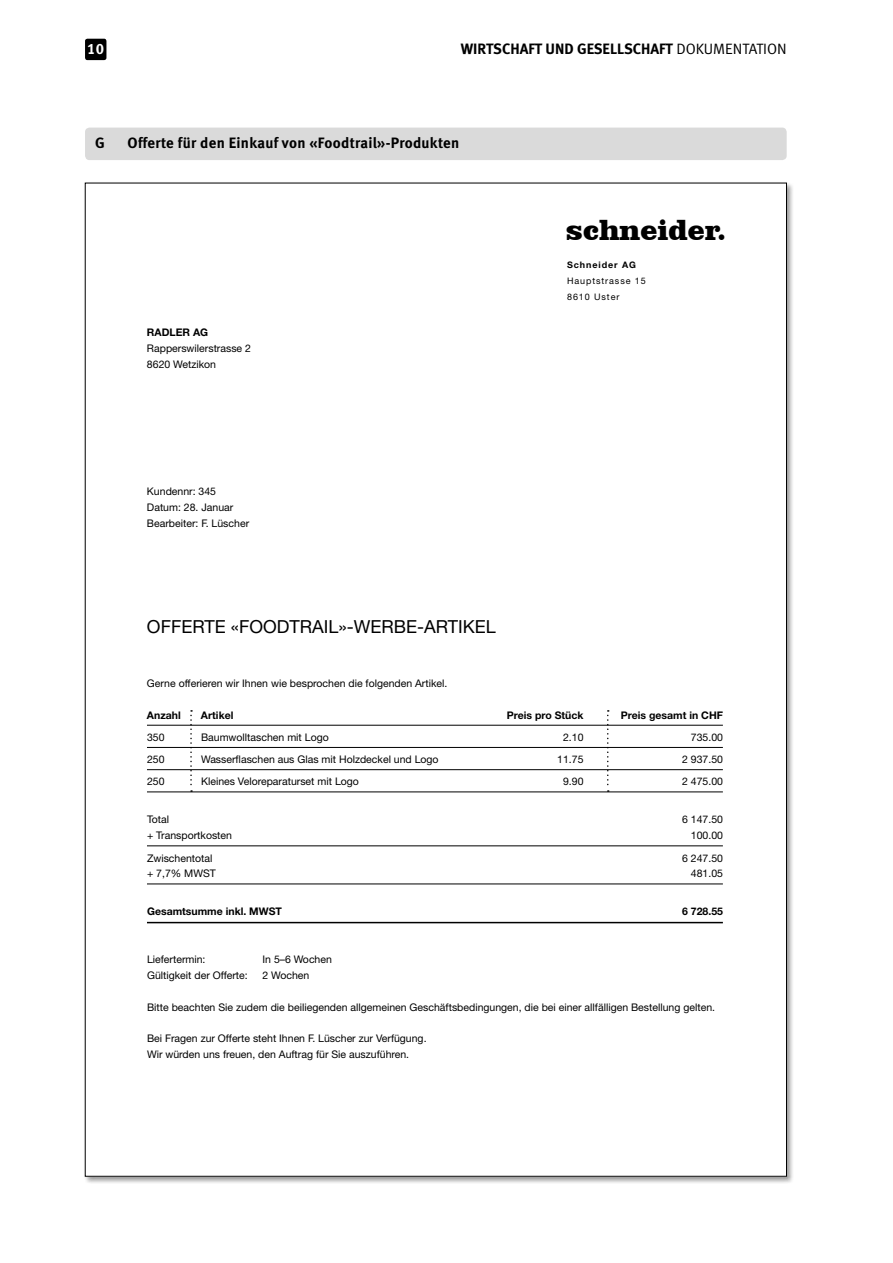
<style>
.page{position:relative;width:893px;height:1263px;background:#fff}
.page>*{position:absolute;margin:0;border:0;box-sizing:border-box;transform-origin:0 0}
.t1{font:900 30px "Clarendon BT";color:#000}
.t2{font:18px "Helvetica Neue";color:#000}
.t3{font:15px "Meta Bold LF";letter-spacing:.02em;color:#000}
.t4{font:15px "Meta Normal LF";color:#000}
.t5{font:15px "Meta Bold LF";color:#fff}
.t6{font:10.5px/15.9px "Helvetica Neue";color:#000}
.t7{font:700 10.5px "Helvetica Neue";color:#000}
.t8{font:9px/15.9px "Helvetica Neue";letter-spacing:.1em;color:#000}
.t9{font:700 9px "Helvetica Neue";letter-spacing:.1em;color:#000}
</style>
<div class="page">
<div style="left:85px;top:39px;width:21px;height:21px;background:#000;border-radius:2px"></div>
<div style="left:84px;top:181px;width:710px;height:1003px;background:#000;opacity:.4"></div>
<div style="left:85px;top:183px;width:701px;height:993px;background:#fff"></div>
<hr style="left:147px;top:725px;width:576px;height:1px;background:#000">
<hr style="left:147px;top:747px;width:576px;height:1px;background:#000">
<hr style="left:147px;top:769px;width:576px;height:1px;background:#000">
<hr style="left:147px;top:792px;width:576px;height:1px;background:#000">
<hr style="left:147px;top:845px;width:576px;height:1px;background:#000">
<hr style="left:147px;top:884px;width:576px;height:1px;background:#000">
<hr style="left:147px;top:922px;width:576px;height:1px;background:#000">
<svg style="left:607px;top:710px;width:2px;height:82px"></svg>
<svg style="left:190px;top:710px;width:2px;height:82px"></svg>
<div style="left:85px;top:128px;width:702px;height:32px;background:#dadada;border-radius:4px"></div>
<h3 class="t5" style="left:87px;top:40px;width:18px">10</h3>
<h3 class="t3" style="left:461px;top:40px;width:10px">WIRTSCHAFT</h3>
<h3 class="t3" style="left:545px;top:40px;width:10px">UND</h3>
<h3 class="t3" style="left:577px;top:40px;width:9px">GESELLSCHAFT</h3>
<h3 class="t4" style="left:676px;top:41px;width:112px">DOKUMENTATION</h3>
<h3 class="t3" style="left:95px;top:134px;width:6px">G</h3>
<h3 class="t3" style="left:128px;top:134px;width:333px">Offerte für den Einkauf von «Foodtrail»-Produkten</h3>
<p class="t7" style="left:147px;top:326px;width:63px">RADLER AG</p>
<p class="t6" style="left:147px;top:340px;width:106px">Rapperswilerstrasse 2<br>8620 Wetzikon</p>
<p class="t6" style="left:147px;top:483px;width:104px">Kundennr: 345<br>Datum: 28. Januar<br>Bearbeiter: F. Lüscher</p>
<h2 class="t2" style="left:147px;top:616px;width:117px">Offerte «Food</h2>
<h2 class="t2" style="left:289px;top:616px;width:202px">trail»-Werb e-Artikel</h2>
<h1 class="t1" style="left:566px;top:211px;width:162px">schneider.</h1>
<p class="t9" style="left:567px;top:259px;width:70px">Schneider AG</p>
<p class="t8" style="left:567px;top:273px;width:80px">Hauptstrasse 15<br>8610 Uster</p>
<p class="t6" style="left:147px;top:675px;width:302px">Gerne offerieren wir I hnen wie besprochen die folgenden Artikel.</p>
<p class="t7" style="left:147px;top:708px;width:35px">Anzahl</p>
<p class="t7" style="left:201px;top:708px;width:34px">Artikel</p>
<p class="t7" style="left:507px;top:708px;width:78px">Preis pro Stück</p>
<p class="t7" style="left:621px;top:708px;width:104px">Preis gesamt in CHF</p>
<p class="t6" style="left:147px;top:729px;width:19px">350</p>
<p class="t6" style="left:201px;top:729px;width:129px">Baumwolltaschen mit Logo</p>
<p class="t6" style="left:563px;top:729px;width:22px">2.10</p>
<p class="t6" style="left:691px;top:729px;width:34px">735.00</p>
<p class="t6" style="left:147px;top:751px;width:19px">250</p>
<p class="t6" style="left:201px;top:751px;width:239px">Wasserflaschen aus Glas mit Holzdeckel und Logo</p>
<p class="t6" style="left:557px;top:751px;width:28px">11.75</p>
<p class="t6" style="left:682px;top:751px;width:42px">2 937.50</p>
<p class="t6" style="left:147px;top:773px;width:19px">250</p>
<p class="t6" style="left:201px;top:773px;width:159px">Kleines Veloreparaturset mit Logo</p>
<p class="t6" style="left:563px;top:773px;width:22px">9.90</p>
<p class="t6" style="left:682px;top:773px;width:42px">2 475.00</p>
<p class="t6" style="left:147px;top:812px;width:24px">Total</p>
<p class="t6" style="left:682px;top:812px;width:42px">6 147.50</p>
<p class="t6" style="left:147px;top:827px;width:87px">+ Transportkosten</p>
<p class="t6" style="left:691px;top:827px;width:34px">100.00</p>
<p class="t6" style="left:147px;top:850px;width:67px">Zwischentotal</p>
<p class="t6" style="left:682px;top:850px;width:42px">6 247.50</p>
<p class="t6" style="left:147px;top:865px;width:66px">+ 7,7% MWST</p>
<p class="t6" style="left:691px;top:865px;width:34px">481.05</p>
<p class="t7" style="left:147px;top:905px;width:136px">Gesamtsumme inkl. MWST</p>
<p class="t7" style="left:682px;top:905px;width:42px">6 728.55</p>
<p class="t6" style="left:147px;top:951px;width:60px">Liefertermin:</p>
<p class="t6" style="left:263px;top:951px;width:71px">I n 5–6 Wochen</p>
<p class="t6" style="left:147px;top:967px;width:102px">Gültigkeit der Offerte:</p>
<p class="t6" style="left:263px;top:967px;width:48px">2 Wochen</p>
<p class="t6" style="left:147px;top:999px;width:570px">Bitte beachten Sie zudem die beiliegenden allgemeinen Geschäftsbedingungen, die bei einer allfälligen Bestellung gelten.</p>
<p class="t6" style="left:147px;top:1030px;width:281px">Bei Fragen zur Offerte steht I hnen F. Lüscher zur Verfügung.<br>Wir würden uns freuen, den Auftrag für Sie auszuführen.</p>
</div>
